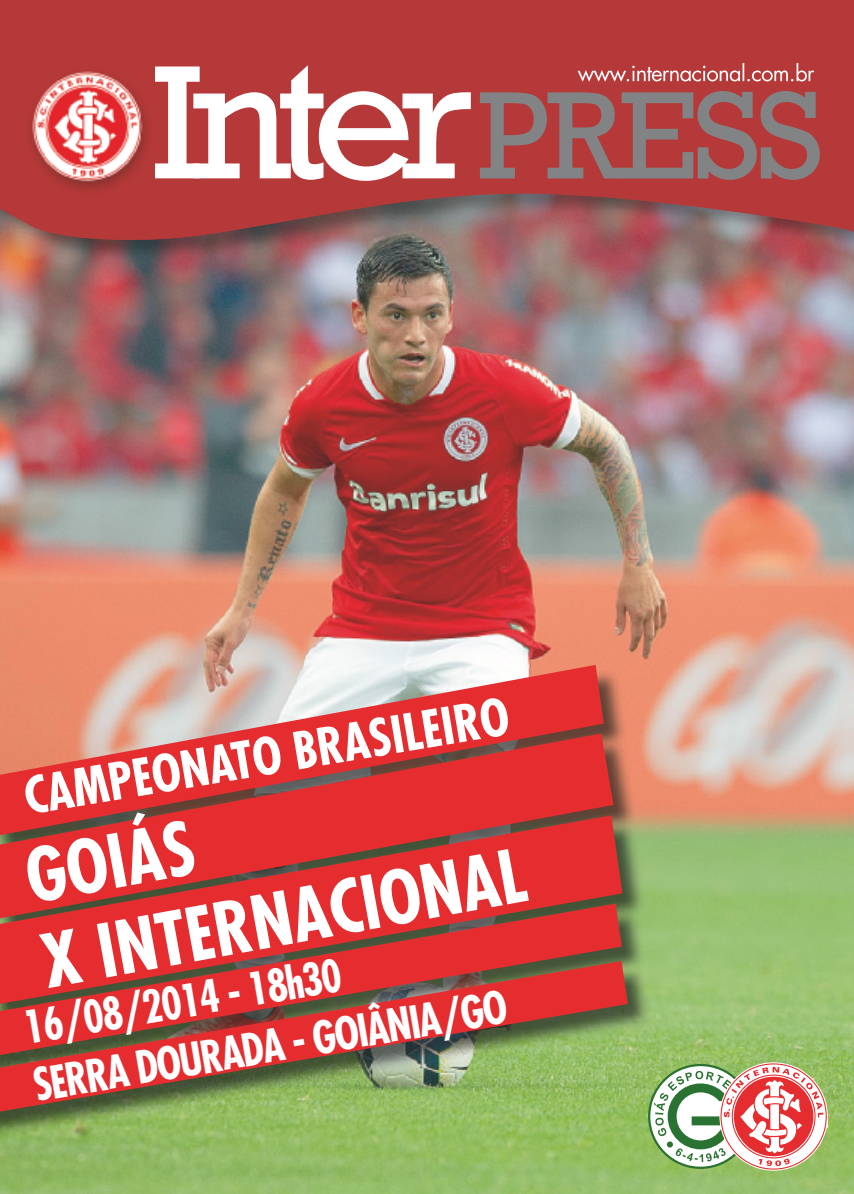
<style>
.page{position:relative;width:854px;height:1194px;background:#fff}
.page>*{position:absolute;margin:0;border:0;box-sizing:border-box;transform-origin:0 0}
.t1{font:700 condensed 72px/85.4px "Futura Std";color:#fff}
.t2{font:700 condensed 50px "Futura Std";color:#fff}
.t3{font:700 condensed 44px/59.2px "Futura Std";color:#fff;scale:.95 1}
</style>
<div class="page">
<img style="left:0;top:248px;width:854px;height:946px">
<img style="left:0;top:0;width:854px;height:248px">
<svg style="left:577px;top:63px;width:237px;height:19px;background:#c46262"></svg>
<svg style="left:480px;top:91px;width:340px;height:89px;background:#9c5b5c"></svg>
<svg style="left:155px;top:65px;width:316px;height:116px"></svg>
<img style="left:0;top:668px;width:652px;height:473px">
<svg style="left:0;top:961px;width:628px;height:155px;background:#a66b48"></svg>
<svg style="left:0;top:815px;width:622px;height:191px;background:#cd3433"></svg>
<svg style="left:0;top:733px;width:613px;height:186px;background:#d63031"></svg>
<svg style="left:0;top:665px;width:604px;height:171px;background:#da5b58"></svg>
<svg style="left:654px;top:1067px;width:174px;height:99px"></svg>
<p class="t2" style="left:21px;top:776px;width:492px;rotate:-10deg">CAMPEONATO BRASILEIRO</p>
<h1 class="t1" style="left:20px;top:841px;width:493px;rotate:-10deg">GOIÁS<br>X INTERNACIONAL</h1>
<p class="t3" style="left:19px;top:1004px;width:506px;rotate:-10deg">16/08/2014 - 18h30<br>SERRA DOURADA - GOIÂNIA/GO</p>
</div>
